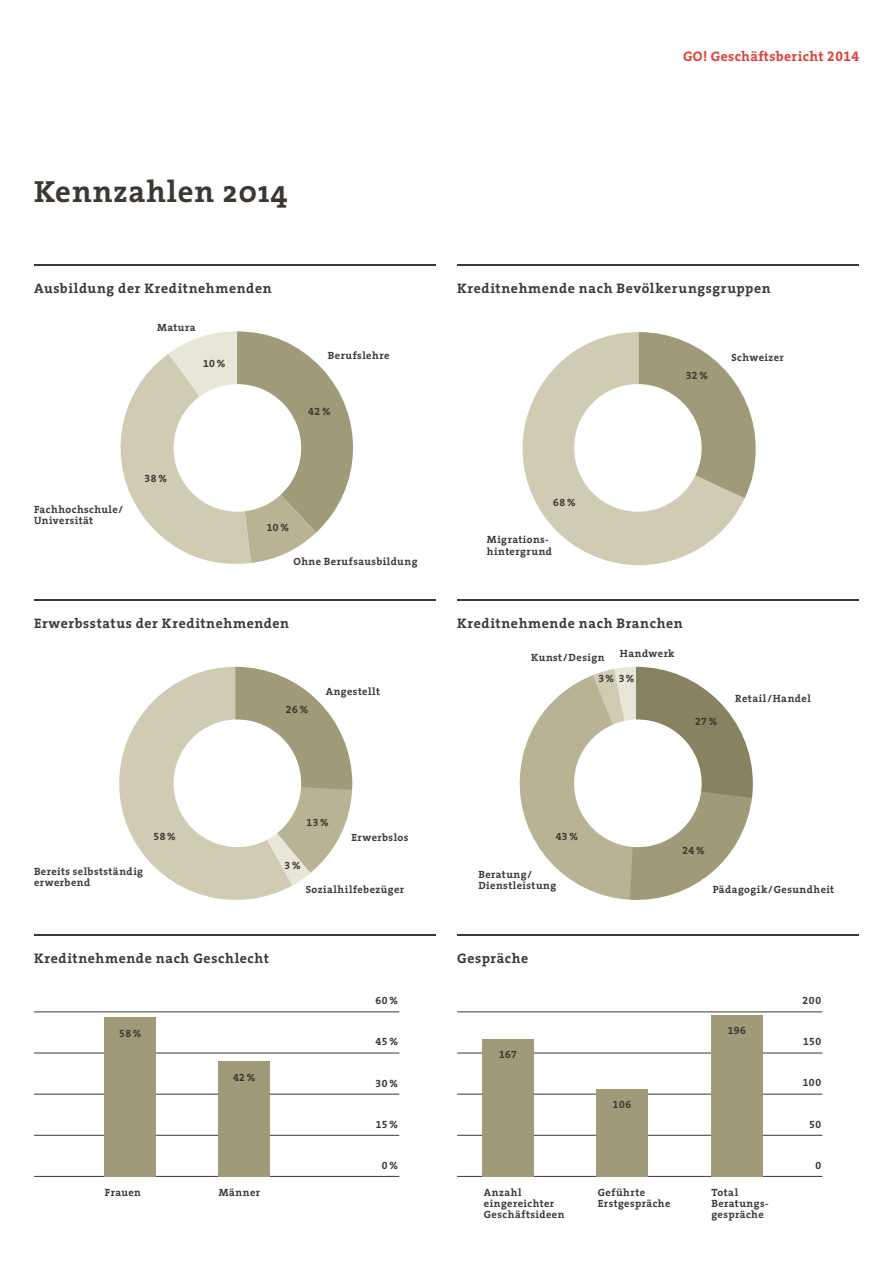
<style>
.page{position:relative;width:893px;height:1263px;background:#fff}
.page>*{position:absolute;margin:0;border:0;box-sizing:border-box;transform-origin:0 0}
.t1{font:700 30.75px "The Serif";letter-spacing:.03em;color:#3d3732}
.t2{font:700 13.8px "The Serif";letter-spacing:.04em;color:#3d3732}
.t3{font:700 13.8px "The Serif";letter-spacing:.025em;color:#e13d36}
.t4{font:700 10.5px/11.2px "The Serif";letter-spacing:.04em;color:#3d3732}
.t5{font:10.5px "The Serif Bold Expert";letter-spacing:.045em;color:#3d3732}
.s1{font-family:"The Serif Bold Expert";font-weight:400}
</style>
<div class="page">
<svg style="left:120px;top:331px;width:233px;height:233px"></svg>
<div style="left:174px;top:384px;width:127px;height:128px;background:#fff;border-radius:50%"></div>
<svg style="left:522px;top:332px;width:223px;height:234px;fill:#d0ccb4"></svg>
<svg style="left:639px;top:332px;width:117px;height:166px"></svg>
<div style="left:574px;top:384px;width:128px;height:128px;background:#fff;border-radius:50%"></div>
<svg style="left:119px;top:667px;width:173px;height:233px;fill:#d0ccb4"></svg>
<svg style="left:235px;top:667px;width:117px;height:218px"></svg>
<div style="left:174px;top:719px;width:127px;height:128px;background:#fff;border-radius:50%"></div>
<svg style="left:519px;top:667px;width:234px;height:233px"></svg>
<div style="left:574px;top:719px;width:128px;height:128px;background:#fff;border-radius:50%"></div>
<hr style="left:34px;top:1176px;width:365px;height:1px;background:#3d3732">
<hr style="left:34px;top:1094px;width:365px;height:1px;background:#3d3732">
<hr style="left:34px;top:1011px;width:365px;height:1px;background:#3d3732">
<hr style="left:34px;top:1053px;width:365px;height:1px;background:#3d3732">
<hr style="left:34px;top:1135px;width:365px;height:1px;background:#3d3732">
<div style="left:105px;top:1018px;width:51px;height:159px;background:#9f9a78"></div>
<div style="left:219px;top:1061px;width:51px;height:116px;background:#9f9a78"></div>
<hr style="left:457px;top:1176px;width:365px;height:1px;background:#3d3732">
<hr style="left:457px;top:1094px;width:365px;height:1px;background:#3d3732">
<hr style="left:457px;top:1011px;width:365px;height:1px;background:#3d3732">
<hr style="left:457px;top:1053px;width:365px;height:1px;background:#3d3732">
<hr style="left:457px;top:1135px;width:365px;height:1px;background:#3d3732">
<div style="left:483px;top:1039px;width:51px;height:138px;background:#9f9a78"></div>
<div style="left:597px;top:1089px;width:51px;height:88px;background:#9f9a78"></div>
<div style="left:711px;top:1015px;width:51px;height:162px;background:#9f9a78"></div>
<hr style="left:34px;top:265px;width:402px;height:1px;background:#3d3732">
<hr style="left:34px;top:600px;width:402px;height:1px;background:#3d3732">
<hr style="left:34px;top:934px;width:402px;height:1px;background:#3d3732">
<hr style="left:457px;top:265px;width:402px;height:1px;background:#3d3732">
<hr style="left:457px;top:600px;width:402px;height:1px;background:#3d3732">
<hr style="left:457px;top:934px;width:402px;height:1px;background:#3d3732">
<h1 class="t1" style="left:34px;top:166px;width:255px">Kennzahlen 2014</h1>
<h2 class="t3" style="left:683px;top:45px;width:177px">GO! Geschäftsbericht <span class="s1">2014</span></h2>
<h2 class="t2" style="left:34px;top:277px;width:239px">Ausbildung der Kreditnehmenden</h2>
<h2 class="t2" style="left:457px;top:277px;width:315px">Kreditnehmende nach Bevölkerungsgruppen</h2>
<p class="t4" style="left:157px;top:321px;width:40px">Matura</p>
<p class="t5" style="left:203px;top:355px;width:24px">10 %</p>
<p class="t4" style="left:328px;top:350px;width:63px">Berufslehre</p>
<p class="t5" style="left:308px;top:402px;width:24px">42 %</p>
<p class="t5" style="left:686px;top:367px;width:24px">32 %</p>
<p class="t4" style="left:731px;top:352px;width:54px">Schweizer</p>
<p class="t4" style="left:34px;top:503px;width:91px">Fachhochschule/<br>Universität</p>
<p class="t5" style="left:145px;top:470px;width:24px">38 %</p>
<p class="t5" style="left:267px;top:519px;width:24px">10 %</p>
<p class="t4" style="left:294px;top:555px;width:125px">Ohne Berufsausbildung</p>
<p class="t5" style="left:553px;top:493px;width:24px">68 %</p>
<p class="t4" style="left:487px;top:534px;width:67px">Migrations&shy;hintergrund</p>
<h2 class="t2" style="left:34px;top:611px;width:257px">Erwerbsstatus der Kreditnehmenden</h2>
<h2 class="t2" style="left:457px;top:611px;width:227px">Kreditnehmende nach Branchen</h2>
<p class="t4" style="left:531px;top:651px;width:75px">Kunst/Design</p>
<p class="t4" style="left:620px;top:647px;width:56px">Handwerk</p>
<p class="t5" style="left:286px;top:701px;width:24px">26 %</p>
<p class="t4" style="left:326px;top:686px;width:56px">Angestellt</p>
<p class="t5" style="left:598px;top:669px;width:37px">3 % 3 %</p>
<p class="t5" style="left:695px;top:713px;width:24px">27 %</p>
<p class="t4" style="left:735px;top:692px;width:77px">Retail/Handel</p>
<p class="t5" style="left:153px;top:827px;width:24px">58 %</p>
<p class="t5" style="left:307px;top:813px;width:24px">13 %</p>
<p class="t4" style="left:351px;top:831px;width:59px">Erwerbslos</p>
<p class="t5" style="left:556px;top:827px;width:24px">43 %</p>
<p class="t5" style="left:682px;top:841px;width:24px">24 %</p>
<p class="t4" style="left:34px;top:865px;width:111px">Bereits selbstständig erwerbend</p>
<p class="t5" style="left:285px;top:857px;width:18px">3 %</p>
<p class="t4" style="left:306px;top:883px;width:100px">Sozialhilfebezüger</p>
<p class="t4" style="left:478px;top:868px;width:79px">Beratung/<br>Dienstleistung</p>
<h2 class="t2" style="left:34px;top:946px;width:236px">Kreditnehmende nach Geschlecht</h2>
<h2 class="t2" style="left:457px;top:946px;width:73px">Gespräche</h2>
<p class="t5" style="left:119px;top:1024px;width:24px">58 %</p>
<p class="t5" style="left:233px;top:1069px;width:24px">42 %</p>
<p class="t5" style="left:375px;top:991px;width:24px">60 %</p>
<p class="t5" style="left:376px;top:1033px;width:24px">45 %</p>
<p class="t5" style="left:376px;top:1074px;width:24px">30 %</p>
<p class="t5" style="left:376px;top:1115px;width:24px">15 %</p>
<p class="t5" style="left:382px;top:1156px;width:18px">0 %</p>
<p class="t5" style="left:499px;top:1045px;width:19px">167</p>
<p class="t5" style="left:613px;top:1096px;width:20px">106</p>
<p class="t4" style="left:713px;top:884px;width:123px">Pädagogik/Gesundheit</p>
<p class="t5" style="left:728px;top:1022px;width:20px">196</p>
<p class="t5" style="left:803px;top:991px;width:20px">200</p>
<p class="t5" style="left:803px;top:1033px;width:20px">150</p>
<p class="t5" style="left:803px;top:1074px;width:20px">100</p>
<p class="t5" style="left:809px;top:1115px;width:14px">50</p>
<p class="t5" style="left:815px;top:1156px;width:7px">0</p>
<p class="t4" style="left:105px;top:1186px;width:38px">Frauen</p>
<p class="t4" style="left:219px;top:1186px;width:43px">Männer</p>
<p class="t4" style="left:484px;top:1186px;width:82px">Anzahl eingereichter<br>Geschäftsideen</p>
<p class="t4" style="left:598px;top:1186px;width:74px">Geführte<br>Erstgespräche</p>
<p class="t4" style="left:711px;top:1186px;width:59px">Total<br>Beratungs&shy;gespräche</p>
</div>
